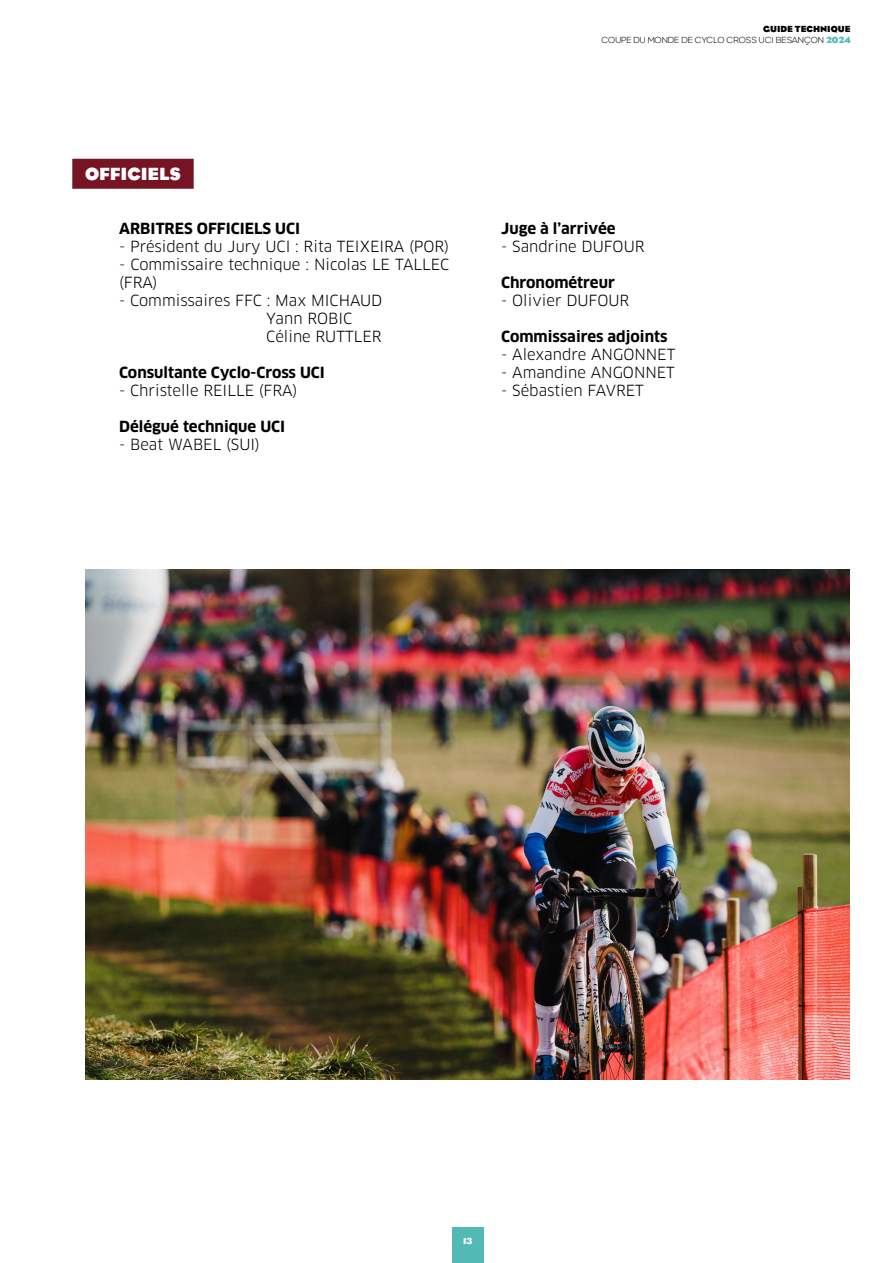
<style>
.page{position:relative;width:893px;height:1263px;background:#fff}
.page>*{position:absolute;margin:0;border:0;box-sizing:border-box;transform-origin:0 0}
.t1{font:700 18px "Eagle";color:#fff}
.t2{font:15px/18px "Clan Pro";color:#000}
.t3{font:700 15px "Clan Pro";color:#000}
.t4{font:300 9px/10.8px "Eagle";color:#000;text-align:right}
.t5{font:700 9px "Eagle";color:#fff}
.s1{font-weight:700}
.s2{font-weight:700;color:#53b9b5}
</style>
<div class="page">
<div style="left:452px;top:1228px;width:31px;height:35px;background:#53b9b5"></div>
<div style="left:72px;top:159px;width:122px;height:30px;background:#771424"></div>
<img style="left:85px;top:570px;width:765px;height:510px">
<p class="t1" style="left:85px;top:163px;width:97px">OFFICIELS</p>
<p class="t3" style="left:119px;top:220px;width:183px">ARBITRES OFFICIELS UCI</p>
<p class="t2" style="left:119px;top:237px;width:332px">- Président du Jury UCI : Rita TEIXEIRA (POR)</p>
<p class="t2" style="left:119px;top:255px;width:332px">- Commissaire technique : Nicolas LE TALLEC (FRA)</p>
<p class="t2" style="left:266px;top:291px;width:118px;text-indent:-147px">- Commissaires FFC : Max MICHAUD<br>Yann ROBIC<br>Céline RUTTLER</p>
<p class="t3" style="left:119px;top:364px;width:207px">Consultante Cyclo-Cross UCI</p>
<p class="t2" style="left:119px;top:381px;width:180px">- Christelle REILLE (FRA)</p>
<p class="t3" style="left:119px;top:418px;width:168px">Délégué technique UCI</p>
<p class="t2" style="left:119px;top:435px;width:142px">- Beat WABEL (SUI)</p>
<p class="t4" style="left:601px;top:23px;width:251px"><span class="s1">GUIDE TECHNIQUE<br></span>COUPE DU MONDE DE CYCLO CROSS UCI BESANÇON <span class="s2">2024</span></p>
<p class="t3" style="left:501px;top:220px;width:116px">Juge à l’arrivée</p>
<p class="t2" style="left:501px;top:237px;width:145px">- Sandrine DUFOUR</p>
<p class="t3" style="left:501px;top:274px;width:115px">Chronométreur</p>
<p class="t2" style="left:501px;top:291px;width:130px">- Olivier DUFOUR</p>
<p class="t3" style="left:501px;top:328px;width:168px">Commissaires adjoints</p>
<p class="t2" style="left:501px;top:345px;width:176px">- Alexandre ANGONNET</p>
<p class="t2" style="left:501px;top:363px;width:175px">- Amandine ANGONNET</p>
<p class="t2" style="left:501px;top:381px;width:144px">- Sébastien FAVRET</p>
<p class="t5" style="left:463px;top:1235px;width:11px">13</p>
</div>
